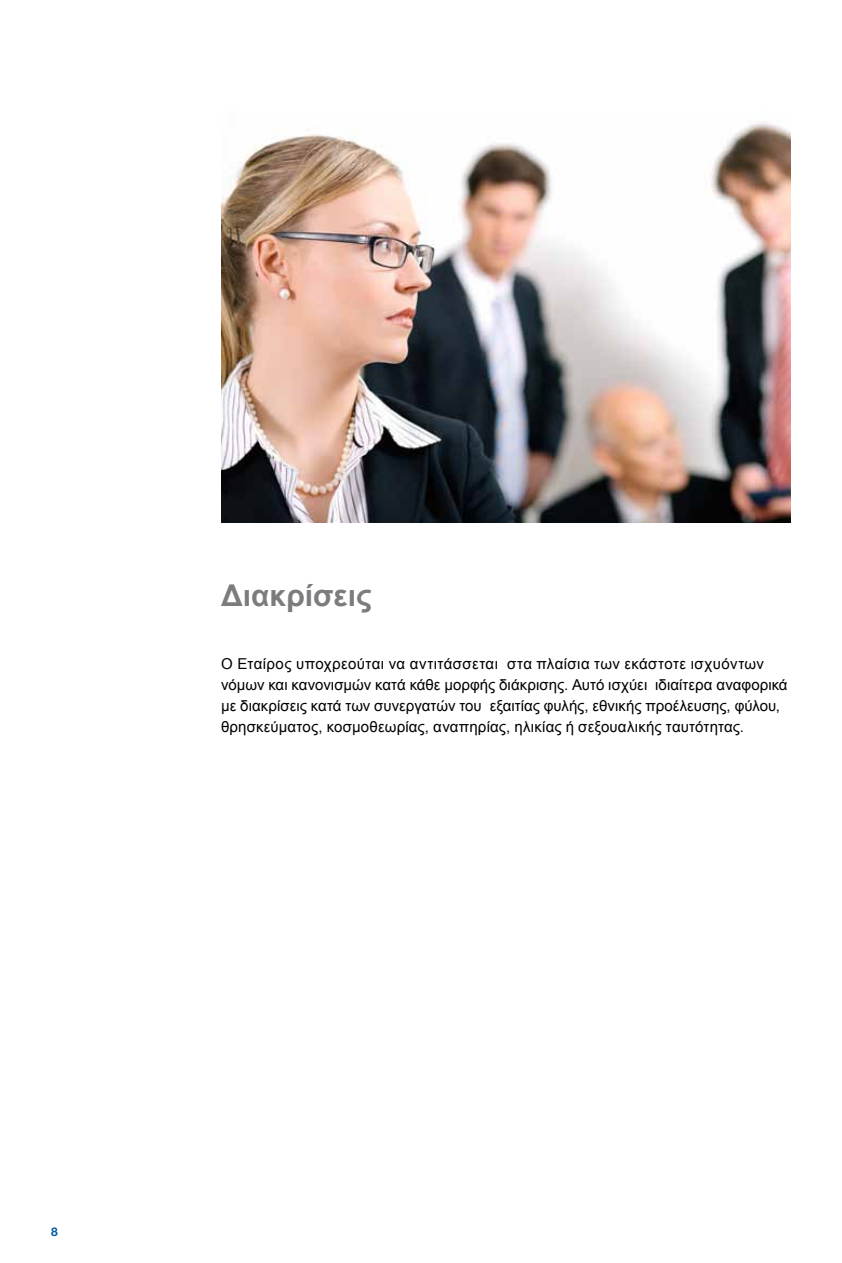
<style>
.page{position:relative;width:842px;height:1263px;background:#fff}
.page>*{position:absolute;margin:0;border:0;box-sizing:border-box;transform-origin:0 0}
.t1{font:700 30px "Arial";color:#7b7c7e}
.t2{font:15px/21px "Arial";letter-spacing:.005em;color:#000}
.t3{font:700 12px "Helvetica Neue LT Pro";color:#005aa1}
</style>
<div class="page">
<img style="left:221px;top:122px;width:570px;height:400px">
<h1 class="t1" style="left:221px;top:576px;width:152px">Διακρίσεις</h1>
<p class="t2" style="left:221px;top:653px;width:568px">Ο Εταίρος υποχρεούται να αντιτάσσεται στα πλαίσια των εκάστοτε ισχυόντων νόμων και κανονισμών κατά κάθε μορφής διάκρισης. Αυτό ισχύει ιδιαίτερα αναφορικά με διακρίσεις κατά των συνεργατών του εξαιτίας φυλής, εθνικής προέλευσης, φύλου, θρησκεύματος, κοσμοθεωρίας, αναπηρίας, ηλικίας ή σεξουαλικής ταυτότητας.</p>
<p class="t3" style="left:51px;top:1224px;width:8px">8</p>
</div>
